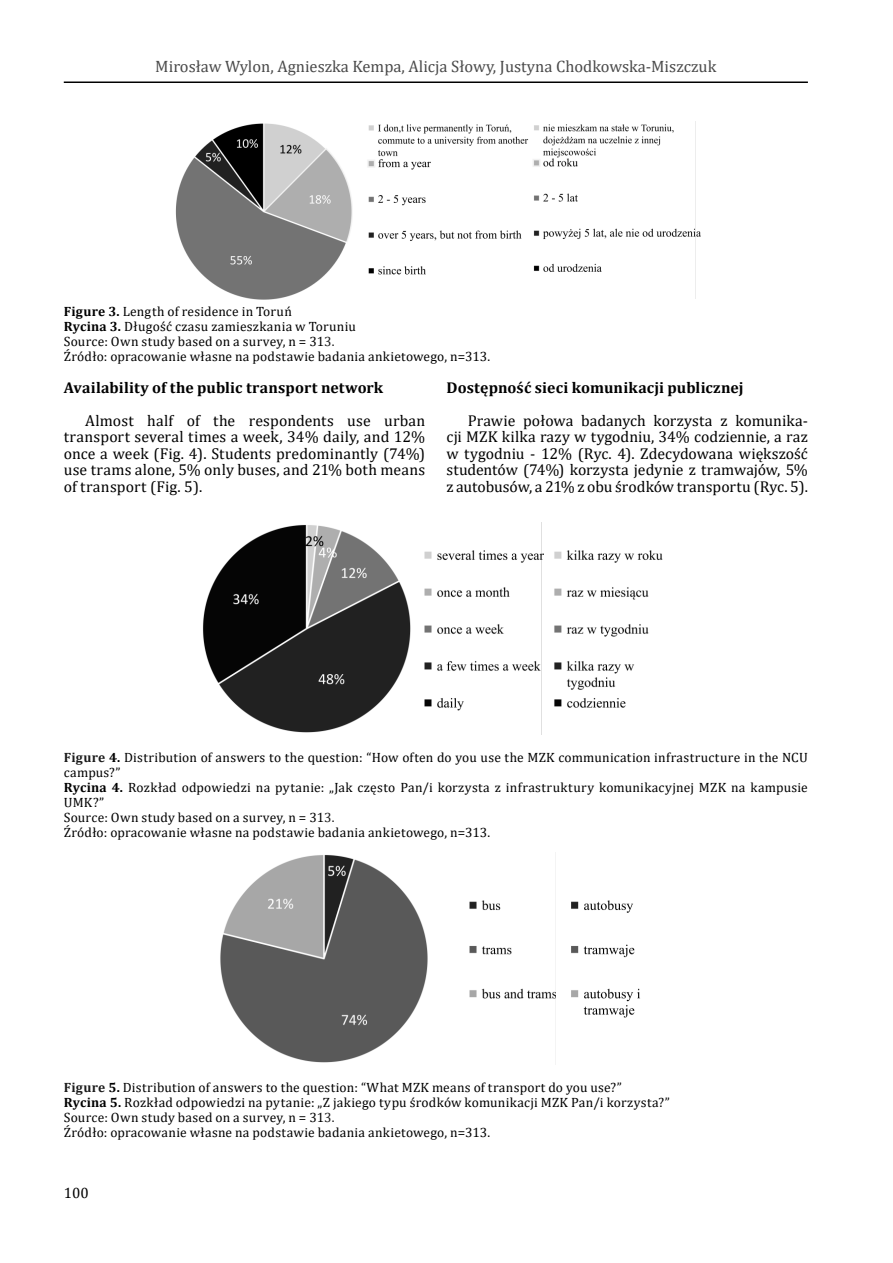
<style>
.page{position:relative;width:893px;height:1263px;background:#fff}
.page>*{position:absolute;margin:0;border:0;box-sizing:border-box;transform-origin:0 0}
.t1{font:16.5px "Cambria";color:#4a4a4a}
.t2{font:15.75px/16.5px "Cambria";letter-spacing:.005em;color:#000;text-align:justify}
.t3{font:700 15.75px "Cambria";letter-spacing:.005em;color:#000}
.t4{font:15px "Cambria";color:#000}
.t5{font:13.5px/15px "Cambria";letter-spacing:.02em;color:#000}
.s1{font-weight:700}
.s2{color:#1b1b1b}
.s3{font-weight:700;color:#1b1b1b}
</style>
<div class="page">
<hr style="left:64px;top:81px;width:744px;height:2px;background:#000">
<img style="left:175px;top:123px;width:354px;height:177px">
<img style="left:533px;top:121px;width:168px;height:177px">
<img style="left:203px;top:522px;width:460px;height:213px">
<img style="left:220px;top:852px;width:420px;height:213px">
<p class="t1" style="left:155px;top:57px;width:563px">Mirosław Wylon, Agnieszka Kempa, Alicja Słowy, Justyna Chodkowska-Miszczuk</p>
<p class="t5" style="left:64px;top:304px;width:428px"><span class="s1">Figure 3.</span> Length of residence in Toruń<br><span class="s1">Rycina 3.</span> Długość czasu zamieszkania w Toruniu<br>Source: Own study based on a survey, n = 31<span class="s2">3.<br></span>Źródło: opracowanie własne na podstawie badania ankietowego, n=313.</p>
<p class="t3" style="left:64px;top:376px;width:321px">Availability of the public transport network</p>
<p class="t2" style="left:64px;top:412px;width:363px;text-indent:21px">Almost half of the respondents use urban transport several times a week, 34% daily, and 12% once a week (Fig. 4). Students predominantly (74%) use trams alone, 5% only buses, and 21% both means of transport (Fig. 5).</p>
<p class="t3" style="left:446px;top:376px;width:299px">Dostępność sieci komunikacji publicznej</p>
<p class="t2" style="left:446px;top:412px;width:363px;text-indent:21px">Prawie połowa badanych korzysta z komunika&shy;cji MZK kilka razy w tygodniu, 34% codziennie, a raz w tygodniu - 12% (Ryc. 4). Zdecydowana większość studentów (74%) korzysta jedynie z tramwajów, 5% z autobusów, a 21% z obu środków transportu (Ryc. 5).</p>
<p class="t5" style="left:64px;top:750px;width:746px"><span class="s3">Figure</span> <span class="s1">4.</span> Distribution of answers to the question: “How often do you use the MZK communication infrastructure in the NCU campus?”<br><span class="s1">Rycina 4.</span> Rozkład odpowiedzi na pytanie: „Jak często Pan/i korzysta z infrastruktury komunikacyjnej MZK na kampusie UMK?”<br>Source: Own study based on a survey, n = 31<span class="s2">3.<br></span>Źródło: opracowanie własne na podstawie badania ankietowego, n=313.</p>
<p class="t5" style="left:64px;top:1080px;width:608px"><span class="s3">Figure</span> <span class="s1">5.</span> Distribution of answers to the question: “What MZK means of transport do you use?”<br><span class="s1">Rycina 5.</span> Rozkład odpowiedzi na pytanie: „Z jakiego typu środków komunikacji MZK Pan/i korzysta?” Source: Own study based on a survey, n = 31<span class="s2">3.<br></span>Źródło: opracowanie własne na podstawie badania ankietowego, n=313.</p>
<p class="t4" style="left:64px;top:1184px;width:26px">100</p>
</div>
